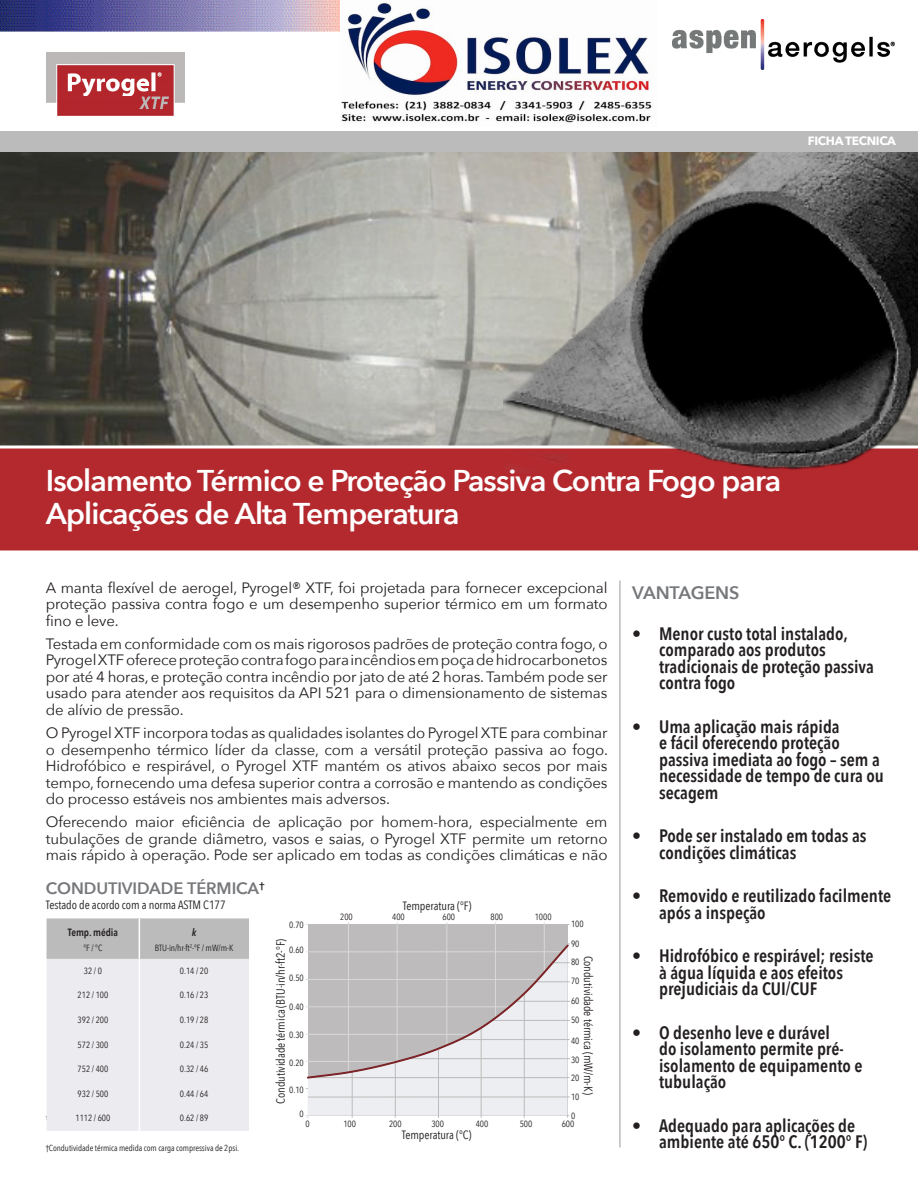
<style>
.page{position:relative;width:918px;height:1188px;background:#fff}
.page>*{position:absolute;margin:0;border:0;box-sizing:border-box;transform-origin:0 0}
.t1{font:600 30px/33px "Avenir Next";letter-spacing:-.03em;color:#fff}
.t2{font:600 18px/16.5px "Avenir Next Condensed";color:#231f20}
.SUBHEAD_1{font:600 18px "Avenir Next";letter-spacing:-.01em;color:#76787b}
.t3{font:600 16.5px "Avenir Next";letter-spacing:-.005em;color:#76787b}
.MAIN_TEXT{font:15px/16.5px "Avenir Next";letter-spacing:-.01em;color:#231f20;text-align:justify}
.t4{font:12px "Avenir Next Condensed";letter-spacing:-.005em;color:#231f20}
.t5{font:700 12px "Avenir Next";letter-spacing:-.03em;color:#fff}
.t6{font:600 10.5px "Avenir Next Condensed";letter-spacing:-.005em;color:#231f20}
.t7{font:italic 600 10.5px "Avenir Next Condensed";color:#231f20}
.t8{font:9px "Avenir Next Condensed";letter-spacing:-.005em;color:#231f20}
.t9{font:8.7px "Avenir Next Condensed";letter-spacing:-.005em;color:#231f20}
</style>
<div class="page">
<img style="left:0;top:152px;width:503px;height:292px">
<img style="left:672px;top:20px;width:223px;height:49px">
<img style="left:46px;top:53px;width:138px;height:63px">
<div style="left:0;top:444px;width:918px;height:107px;background:#b4292e"></div>
<img style="left:0;top:0;width:340px;height:31px">
<img style="left:503px;top:152px;width:415px;height:320px">
<hr style="left:619px;top:580px;width:2px;height:568px;background:#bbbbbc">
<div style="left:0;top:132px;width:918px;height:20px;background:#bbbbbc"></div>
<div style="left:308px;top:924px;width:260px;height:192px;background:#bdbbbb"></div>
<svg style="left:308px;top:1078px;width:260px;height:38px;background:#ebecef"></svg>
<hr style="left:524px;top:994px;width:1px;height:124px;background:#bdbbbb">
<hr style="left:481px;top:1028px;width:1px;height:90px;background:#bdbbbb">
<hr style="left:438px;top:1050px;width:1px;height:68px;background:#bdbbbb">
<hr style="left:395px;top:1063px;width:1px;height:55px;background:#bdbbbb">
<hr style="left:352px;top:1072px;width:1px;height:46px;background:#bdbbbb">
<hr style="left:348px;top:922px;width:1px;height:149px;background:#d9d9d9">
<hr style="left:397px;top:922px;width:1px;height:140px;background:#d9d9d9">
<hr style="left:447px;top:922px;width:1px;height:124px;background:#d9d9d9">
<hr style="left:495px;top:922px;width:1px;height:95px;background:#d9d9d9">
<hr style="left:306px;top:1061px;width:91px;height:1px;background:#d9d9d9">
<hr style="left:306px;top:979px;width:231px;height:1px;background:#d9d9d9">
<hr style="left:306px;top:951px;width:256px;height:1px;background:#d9d9d9">
<hr style="left:306px;top:1007px;width:203px;height:1px;background:#d9d9d9">
<hr style="left:306px;top:1034px;width:164px;height:1px;background:#d9d9d9">
<hr style="left:308px;top:1097px;width:262px;height:1px;background:#bdbbbb">
<hr style="left:544px;top:922px;width:1px;height:49px;background:#d9d9d9">
<svg style="left:307px;top:944px;width:263px;height:134px"></svg>
<svg style="left:47px;top:918px;width:202px;height:213px;background:#e3e2e5"></svg>
<img style="left:341px;top:2px;width:311px;height:121px">
<p class="t5" style="left:808px;top:131px;width:90px">FICHA TECNICA</p>
<p class="t1" style="left:46px;top:464px;width:737px">Isolamento Térmico e Proteção Passiva Contra Fogo para<br>Aplicações de Alta Temperatura</p>
<p class="MAIN_TEXT" style="left:46px;top:578px;width:563px">A manta flexível de aerogel, Pyrogel® XTF, foi projetada para fornecer excepcional proteção passiva contra fogo e um desempenho superior térmico em um formato fino e leve.</p>
<p class="MAIN_TEXT" style="left:46px;top:635px;width:563px">Testada em conformidade com os mais rigorosos padrões de proteção contra fogo, o Pyrogel XTF oferece proteção contra fogo para incêndios em poça de hidrocarbonetos por até 4 horas, e proteção contra incêndio por jato de até 2 horas. Também pode ser usado para atender aos requisitos da API 521 para o dimensionamento de sistemas de alívio de pressão.</p>
<p class="MAIN_TEXT" style="left:46px;top:724px;width:564px">O Pyrogel XTF incorpora todas as qualidades isolantes do Pyrogel XTE para combinar o desempenho térmico líder da classe, com a versátil proteção passiva ao fogo.<br>Hidrofóbico e respirável, o Pyrogel XTF mantém os ativos abaixo secos por mais tempo, fornecendo uma defesa superior contra a corrosão e mantendo as condições do processo estáveis nos ambientes mais adversos.</p>
<p class="MAIN_TEXT" style="left:46px;top:813px;width:563px">Oferecendo maior eficiência de aplicação por homem-hora, especialmente em tubulações de grande diâmetro, vasos e saias, o Pyrogel XTF permite um retorno mais rápido à operação. Pode ser aplicado em todas as condições climáticas e não</p>
<p class="t3" style="left:46px;top:874px;width:220px">CONDUTIVIDADE TÉRMICA<sup>†</sup></p>
<p class="t4" style="left:46px;top:894px;width:181px">Testado de acordo com a norma ASTM C177</p>
<p class="t6" style="left:68px;top:924px;width:52px">Temp. média</p>
<p class="t8" style="left:83px;top:941px;width:20px">°F / °C</p>
<p class="t7" style="left:192px;top:926px;width:6px">k</p>
<p class="t8" style="left:155px;top:941px;width:80px">BTU-in/hr-ft<sup>2</sup>-°F / mW/m-K</p>
<p class="t8" style="left:84px;top:963px;width:20px">32 / 0</p>
<p class="t8" style="left:180px;top:963px;width:30px">0.14 / 20</p>
<p class="t8" style="left:78px;top:988px;width:32px">212 / 100</p>
<p class="t8" style="left:180px;top:988px;width:30px">0.16 / 23</p>
<p class="t8" style="left:78px;top:1012px;width:32px">392 / 200</p>
<p class="t8" style="left:180px;top:1012px;width:30px">0.19 / 28</p>
<p class="t8" style="left:78px;top:1037px;width:32px">572 / 300</p>
<p class="t8" style="left:180px;top:1037px;width:30px">0.24 / 35</p>
<p class="t8" style="left:78px;top:1061px;width:32px">752 / 400</p>
<p class="t8" style="left:180px;top:1061px;width:30px">0.32 / 46</p>
<p class="t8" style="left:78px;top:1086px;width:32px">932 / 500</p>
<p class="t8" style="left:180px;top:1086px;width:30px">0.44 / 64</p>
<p class="t8" style="left:76px;top:1110px;width:36px">1112 / 600</p>
<p class="t8" style="left:180px;top:1110px;width:30px">0.62 / 89</p>
<p class="t9" style="left:46px;top:1141px;width:195px">†Condutividade térmica medida com carga compressiva de 2psi.</p>
<p class="t8" style="left:289px;top:917px;width:16px">0.70</p>
<p class="t8" style="left:289px;top:942px;width:16px">0.60</p>
<p class="t8" style="left:289px;top:970px;width:16px">0.50</p>
<p class="t8" style="left:289px;top:999px;width:16px">0.40</p>
<p class="t8" style="left:289px;top:1027px;width:16px">0.30</p>
<p class="t8" style="left:289px;top:1055px;width:16px">0.20</p>
<p class="t8" style="left:289px;top:1082px;width:16px">0.10</p>
<p class="t8" style="left:300px;top:1106px;width:6px">0</p>
<p class="t4" style="left:270px;top:1104px;width:166px;rotate:-90deg">Condutividade térmica (BTU-in/hr-ft2-°F)</p>
<p class="t4" style="left:403px;top:896px;width:70px">Temperatura (°F)</p>
<p class="t8" style="left:340px;top:909px;width:14px">200</p>
<p class="t8" style="left:392px;top:909px;width:14px">400</p>
<p class="t8" style="left:442px;top:909px;width:14px">600</p>
<p class="t8" style="left:491px;top:909px;width:14px">800</p>
<p class="t8" style="left:535px;top:909px;width:18px">1000</p>
<p class="t8" style="left:571px;top:916px;width:14px">100</p>
<p class="t8" style="left:571px;top:937px;width:10px">90</p>
<p class="t8" style="left:571px;top:954px;width:10px">80</p>
<p class="t8" style="left:571px;top:973px;width:10px">70</p>
<p class="t8" style="left:571px;top:993px;width:10px">60</p>
<p class="t8" style="left:571px;top:1012px;width:10px">50</p>
<p class="t8" style="left:571px;top:1033px;width:10px">40</p>
<p class="t8" style="left:571px;top:1052px;width:10px">30</p>
<p class="t8" style="left:571px;top:1070px;width:10px">20</p>
<p class="t8" style="left:571px;top:1089px;width:10px">10</p>
<p class="t8" style="left:571px;top:1108px;width:6px">0</p>
<p class="t4" style="left:599px;top:956px;width:141px;rotate:90deg">Condutividade térmica (mW/m-K)</p>
<p class="t8" style="left:306px;top:1117px;width:6px">0</p>
<p class="t8" style="left:343px;top:1117px;width:14px">100</p>
<p class="t8" style="left:389px;top:1117px;width:14px">200</p>
<p class="t8" style="left:431px;top:1117px;width:14px">300</p>
<p class="t8" style="left:476px;top:1117px;width:14px">400</p>
<p class="t8" style="left:520px;top:1117px;width:14px">500</p>
<p class="t8" style="left:562px;top:1117px;width:14px">600</p>
<p class="t4" style="left:402px;top:1125px;width:71px">Temperatura (°C)</p>
<p class="SUBHEAD_1" style="left:632px;top:577px;width:109px">VANTAGENS</p>
<p class="t2" style="left:659px;top:625px;width:217px;text-indent:-27px">• Menor custo total instalado, comparado aos produtos tradicionais de proteção passiva contra fogo</p>
<p class="t2" style="left:659px;top:718px;width:226px;text-indent:-27px">• Uma aplicação mais rápida<br>e fácil oferecendo proteção passiva imediata ao fogo – sem a necessidade de tempo de cura ou secagem</p>
<p class="t2" style="left:659px;top:827px;width:209px;text-indent:-27px">• Pode ser instalado em todas as condições climáticas</p>
<p class="t2" style="left:659px;top:887px;width:234px;text-indent:-27px">• Removido e reutilizado facilmente após a inspeção</p>
<p class="t2" style="left:659px;top:947px;width:216px;text-indent:-27px">• Hidrofóbico e respirável; resiste à água líquida e aos efeitos prejudiciais da CUI/CUF</p>
<p class="t2" style="left:659px;top:1024px;width:205px;text-indent:-27px">• O desenho leve e durável<br>do isolamento permite pré&shy;isolamento de equipamento e tubulação</p>
<p class="t2" style="left:659px;top:1117px;width:210px;text-indent:-27px">• Adequado para aplicações de ambiente até 650° C. (1200° F)</p>
</div>
